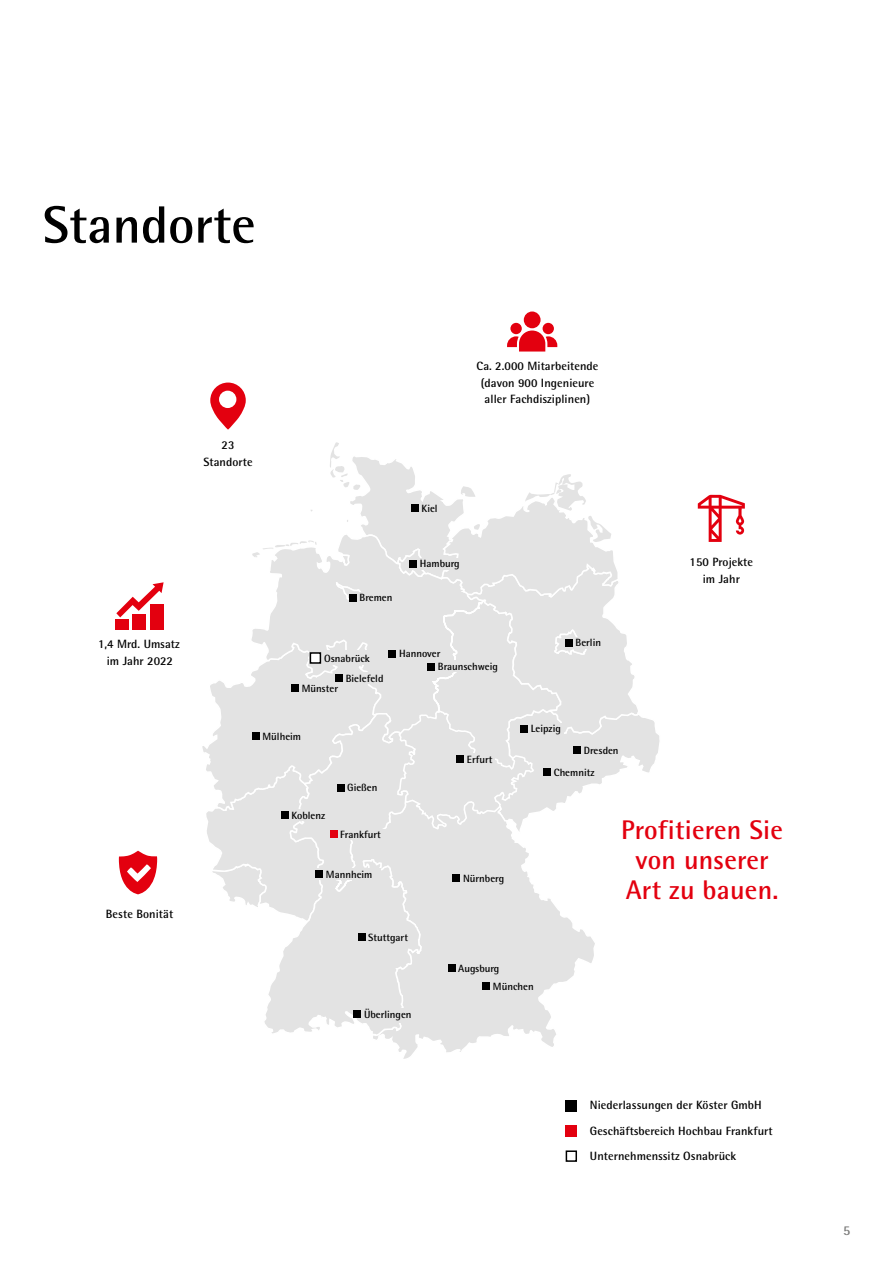
<style>
.page{position:relative;width:893px;height:1263px;background:#fff}
.page>*{position:absolute;margin:0;border:0;box-sizing:border-box;transform-origin:0 0}
.t1{font:700 52.5px "Rotis Semi Sans Pro";color:#000}
.t2{font:700 27px/30px "Rotis Semi Sans Pro";letter-spacing:.01em;color:#e3000f;text-align:center}
.t3{font:700 13.5px "Rotis Semi Sans Pro";color:#7b7b7a}
.t4{font:700 12px/16.5px "Rotis Semi Sans Pro";letter-spacing:.005em;color:#000;text-align:center}
.t5{font:700 10.5px/22px "Rotis Semi Sans Pro";color:#000}
</style>
<div class="page">
<svg style="left:507px;top:311px;width:50px;height:40px"></svg>
<svg style="left:698px;top:495px;width:47px;height:47px"></svg>
<div style="left:566px;top:1100px;width:11px;height:11px;background:#000"></div>
<div style="left:566px;top:1150px;width:11px;height:12px;border:2px solid #000"></div>
<div style="left:566px;top:1125px;width:11px;height:12px;background:#e3000f"></div>
<svg style="left:210px;top:383px;width:36px;height:47px"></svg>
<svg style="left:116px;top:582px;width:48px;height:35px"></svg>
<div style="left:150px;top:604px;width:13px;height:25px;background:#e3000f"></div>
<div style="left:133px;top:614px;width:13px;height:15px;background:#e3000f"></div>
<div style="left:115px;top:619px;width:14px;height:10px;background:#e3000f"></div>
<svg style="left:119px;top:851px;width:38px;height:43px"></svg>
<svg style="left:433px;top:939px;width:162px;height:113px"></svg>
<svg style="left:264px;top:939px;width:169px;height:120px"></svg>
<svg style="left:202px;top:442px;width:458px;height:497px"></svg>
<div style="left:349px;top:592px;width:113px;height:11px;background:#e3e3e3"></div>
<div style="left:349px;top:594px;width:8px;height:7px;background:#000"></div>
<div style="left:565px;top:637px;width:51px;height:11px;background:#e3e3e3"></div>
<div style="left:565px;top:639px;width:8px;height:7px;background:#000"></div>
<div style="left:520px;top:723px;width:44px;height:11px;background:#e3e3e3"></div>
<div style="left:520px;top:725px;width:8px;height:7px;background:#000"></div>
<div style="left:573px;top:745px;width:49px;height:10px;background:#e3e3e3"></div>
<div style="left:573px;top:747px;width:8px;height:7px;background:#000"></div>
<div style="left:543px;top:767px;width:58px;height:11px;background:#e3e3e3"></div>
<div style="left:543px;top:769px;width:8px;height:7px;background:#000"></div>
<div style="left:457px;top:753px;width:38px;height:12px;background:#e3e3e3"></div>
<div style="left:457px;top:755px;width:7px;height:8px;background:#000"></div>
<div style="left:409px;top:558px;width:71px;height:11px;background:#e3e3e3"></div>
<div style="left:409px;top:560px;width:8px;height:7px;background:#000"></div>
<div style="left:411px;top:504px;width:8px;height:8px;background:#000"></div>
<div style="left:337px;top:783px;width:41px;height:9px;background:#e3e3e3"></div>
<div style="left:337px;top:784px;width:7px;height:7px;background:#000"></div>
<div style="left:330px;top:829px;width:63px;height:10px;background:#e3e3e3"></div>
<div style="left:330px;top:830px;width:7px;height:8px;background:#e3000f"></div>
<div style="left:316px;top:868px;width:65px;height:12px;background:#e3e3e3"></div>
<div style="left:316px;top:870px;width:7px;height:8px;background:#000"></div>
<div style="left:358px;top:932px;width:56px;height:10px;background:#e3e3e3"></div>
<div style="left:358px;top:933px;width:7px;height:8px;background:#000"></div>
<div style="left:453px;top:872px;width:57px;height:11px;background:#e3e3e3"></div>
<div style="left:453px;top:874px;width:7px;height:7px;background:#000"></div>
<div style="left:483px;top:980px;width:54px;height:11px;background:#e3e3e3"></div>
<div style="left:483px;top:982px;width:7px;height:7px;background:#000"></div>
<div style="left:448px;top:963px;width:54px;height:11px;background:#e3e3e3"></div>
<div style="left:448px;top:964px;width:7px;height:8px;background:#000"></div>
<div style="left:427px;top:661px;width:74px;height:11px;background:#e3e3e3"></div>
<div style="left:427px;top:663px;width:8px;height:7px;background:#000"></div>
<div style="left:389px;top:648px;width:61px;height:11px;background:#e3e3e3"></div>
<div style="left:389px;top:650px;width:7px;height:7px;background:#000"></div>
<div style="left:281px;top:810px;width:69px;height:11px;background:#e3e3e3"></div>
<div style="left:281px;top:812px;width:8px;height:7px;background:#000"></div>
<div style="left:387px;top:1008px;width:21px;height:15px;background:#e3e3e3"></div>
<div style="left:354px;top:1010px;width:7px;height:8px;background:#000"></div>
<h1 class="t1" style="left:43px;top:193px;width:215px">Standorte</h1>
<p class="t4" style="left:98px;top:636px;width:83px">1,4 Mrd. Umsatz im Jahr 2022</p>
<p class="t4" style="left:106px;top:906px;width:69px">Beste Bonität</p>
<p class="t4" style="left:203px;top:437px;width:51px">23<br>Standorte</p>
<p class="t5" style="left:421px;top:497px;width:18px">Kiel</p>
<p class="t4" style="left:477px;top:358px;width:123px">Ca. 2.000 Mitarbeitende (davon 900 Ingenieure aller Fachdisziplinen)</p>
<p class="t5" style="left:360px;top:587px;width:34px">Bremen</p>
<p class="t5" style="left:420px;top:553px;width:41px">Hamburg</p>
<p class="t5" style="left:324px;top:647px;width:47px">Osnabrück</p>
<p class="t5" style="left:302px;top:677px;width:38px">Münster</p>
<p class="t5" style="left:346px;top:667px;width:39px">Bielefeld</p>
<p class="t5" style="left:263px;top:725px;width:40px">Mülheim</p>
<p class="t5" style="left:347px;top:777px;width:32px">Gießen</p>
<p class="t5" style="left:340px;top:823px;width:42px">Frankfurt</p>
<p class="t5" style="left:326px;top:863px;width:48px">Mannheim</p>
<p class="t5" style="left:291px;top:804px;width:35px">Koblenz</p>
<p class="t5" style="left:399px;top:643px;width:43px">Hannover</p>
<p class="t5" style="left:438px;top:656px;width:62px">Braunschweig</p>
<p class="t5" style="left:467px;top:748px;width:27px">Erfurt</p>
<p class="t5" style="left:463px;top:867px;width:43px">Nürnberg</p>
<p class="t5" style="left:368px;top:926px;width:41px">Stuttgart</p>
<p class="t5" style="left:458px;top:957px;width:43px">Augsburg</p>
<p class="t5" style="left:576px;top:632px;width:27px">Berlin</p>
<p class="t5" style="left:531px;top:718px;width:31px">Leipzig</p>
<p class="t5" style="left:554px;top:739px;width:66px;text-indent:30px">Dresden<br>Chemnitz</p>
<p class="t4" style="left:690px;top:554px;width:65px">150 Projekte im Jahr</p>
<h2 class="t2" style="left:621px;top:814px;width:163px">Profitieren Sie von unserer<br>Art zu bauen.</h2>
<p class="t5" style="left:364px;top:1003px;width:49px">Überlingen</p>
<p class="t5" style="left:493px;top:975px;width:42px">München</p>
<p class="t4" style="left:590px;top:1097px;width:173px">Niederlassungen der Köster GmbH</p>
<p class="t4" style="left:590px;top:1147px;width:148px">Unternehmenssitz Osnabrück</p>
<p class="t4" style="left:590px;top:1122px;width:184px">Geschäftsbereich Hochbau Frankfurt</p>
<p class="t3" style="left:843px;top:1222px;width:9px">5</p>
</div>
